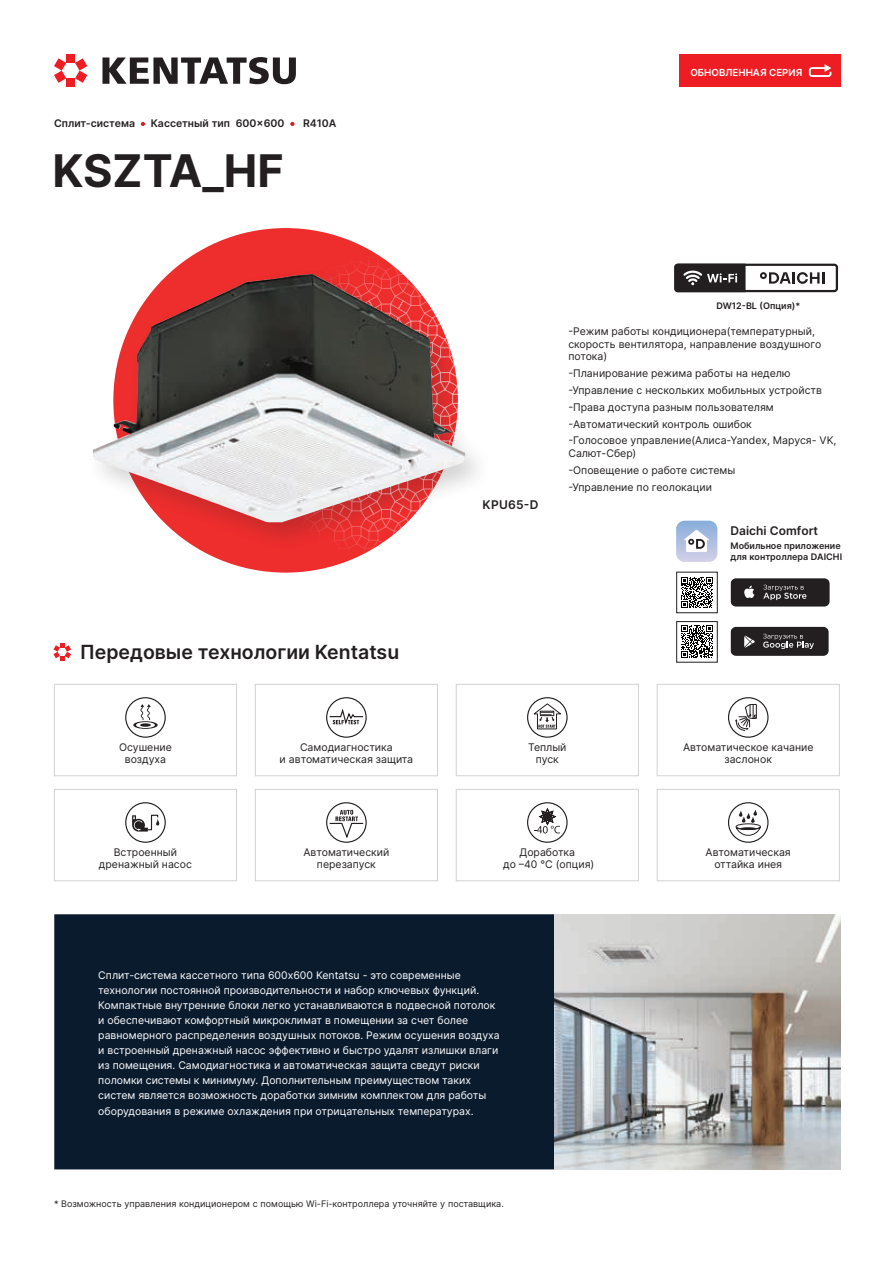
<style>
.page{position:relative;width:893px;height:1263px;background:#fff}
.page>*{position:absolute;margin:0;border:0;box-sizing:border-box;transform-origin:0 0}
.t1{font:700 45px "Inter";color:#231f20}
.t2{font:600 19.5px "Inter";color:#231f20}
.t3{font:600 12px "Inter";color:#231f20}
.t4{font:10.5px/15px "Inter";color:#fff}
.t5{font:10.5px/12.6px "Inter";color:#231f20;text-align:center}
.t6{font:600 10.5px "Inter";color:#231f20}
.t7{font:600 9.75px "Inter";color:#fff}
.t8{font:9px "Inter";color:#231f20}
.t9{font:600 9px/10.8px "Inter";color:#231f20}
</style>
<div class="page">
<svg style="left:102px;top:57px;width:194px;height:27px"></svg>
<div style="left:66px;top:54px;width:9px;height:9px;background:#ee1d23"></div>
<div style="left:66px;top:78px;width:9px;height:9px;background:#ee1d23"></div>
<svg style="left:54px;top:58px;width:12px;height:25px"></svg>
<svg style="left:75px;top:58px;width:12px;height:25px"></svg>
<svg style="left:141px;top:122px;width:4px;height:4px"></svg>
<svg style="left:290px;top:122px;width:4px;height:4px"></svg>
<div style="left:113px;top:228px;width:345px;height:345px;background:#ee2d2d;border-radius:50%"></div>
<div style="left:85px;top:266px;width:408px;height:285px;background:#231f20;opacity:.2"></div>
<img style="left:207px;top:274px;width:105px;height:26px">
<div style="left:679px;top:55px;width:162px;height:32px;background:#ee1d23"></div>
<svg style="left:808px;top:65px;width:24px;height:12px"></svg>
<div style="left:125px;top:697px;width:41px;height:41px;border:1px solid #231f20;border-radius:50%"></div>
<svg style="left:133px;top:704px;width:25px;height:25px"></svg>
<svg style="left:140px;top:723px;width:11px;height:4px"></svg>
<div style="left:54px;top:684px;width:183px;height:92px;border:1px solid #d1d2d4"></div>
<div style="left:125px;top:802px;width:41px;height:41px;border:1px solid #231f20;border-radius:50%"></div>
<svg style="left:132px;top:814px;width:28px;height:17px"></svg>
<div style="left:54px;top:789px;width:183px;height:92px;border:1px solid #d1d2d4"></div>
<div style="left:326px;top:697px;width:41px;height:41px;border:1px solid #231f20;border-radius:50%"></div>
<svg style="left:329px;top:706px;width:35px;height:20px"></svg>
<div style="left:255px;top:684px;width:183px;height:92px;border:1px solid #d1d2d4"></div>
<svg style="left:327px;top:803px;width:39px;height:39px"></svg>
<div style="left:326px;top:802px;width:41px;height:41px;border:1px solid #231f20;border-radius:50%"></div>
<svg style="left:328px;top:810px;width:36px;height:30px"></svg>
<div style="left:255px;top:789px;width:183px;height:92px;border:1px solid #d1d2d4"></div>
<svg style="left:528px;top:698px;width:39px;height:39px"></svg>
<div style="left:527px;top:697px;width:41px;height:41px;border:1px solid #231f20;border-radius:50%"></div>
<svg style="left:532px;top:703px;width:30px;height:27px"></svg>
<div style="left:456px;top:684px;width:183px;height:92px;border:1px solid #d1d2d4"></div>
<svg style="left:528px;top:803px;width:39px;height:39px"></svg>
<div style="left:527px;top:802px;width:41px;height:41px;border:1px solid #231f20;border-radius:50%"></div>
<svg style="left:534px;top:808px;width:26px;height:25px"></svg>
<div style="left:456px;top:789px;width:183px;height:92px;border:1px solid #d1d2d4"></div>
<svg style="left:728px;top:698px;width:40px;height:39px"></svg>
<div style="left:728px;top:697px;width:40px;height:41px;border:1px solid #231f20;border-radius:50%"></div>
<svg style="left:735px;top:703px;width:22px;height:28px"></svg>
<div style="left:657px;top:684px;width:183px;height:92px;border:1px solid #d1d2d4"></div>
<div style="left:728px;top:802px;width:40px;height:41px;border:1px solid #231f20;border-radius:50%"></div>
<svg style="left:735px;top:809px;width:26px;height:27px"></svg>
<div style="left:736px;top:823px;width:25px;height:7px;border:1px solid #231f20;border-radius:50%"></div>
<hr style="left:741px;top:827px;width:15px;height:3px;background:#231f20;border-radius:50%">
<div style="left:657px;top:789px;width:183px;height:92px;border:1px solid #d1d2d4"></div>
<div style="left:55px;top:915px;width:499px;height:254px;background:#0a1b2e"></div>
<div style="left:54px;top:914px;width:501px;height:255px;border:2px solid #0a1b2e"></div>
<img style="left:555px;top:914px;width:286px;height:255px">
<svg style="left:53px;top:643px;width:18px;height:18px"></svg>
<div style="left:674px;top:264px;width:164px;height:28px;border:2px solid #231f20;border-radius:3px"></div>
<svg style="left:674px;top:264px;width:72px;height:28px;background:#3c3939"></svg>
<svg style="left:760px;top:272px;width:64px;height:12px"></svg>
<svg style="left:730px;top:578px;width:100px;height:28px;background:#3b3738"></svg>
<svg style="left:730px;top:627px;width:99px;height:29px;background:#3a3738"></svg>
<div style="left:676px;top:572px;width:41px;height:41px;border:1px solid #231f20"></div>
<svg style="left:681px;top:577px;width:32px;height:31px"></svg>
<div style="left:676px;top:621px;width:41px;height:41px;border:1px solid #231f20"></div>
<svg style="left:681px;top:625px;width:32px;height:33px"></svg>
<svg style="left:676px;top:521px;width:41px;height:41px"></svg>
<p class="t6" style="left:54px;top:116px;width:83px">Сплит-система</p>
<p class="t6" style="left:151px;top:116px;width:135px">Кассетный тип 600x600</p>
<p class="t6" style="left:303px;top:116px;width:35px">R410A</p>
<h1 class="t1" style="left:52px;top:137px;width:233px">KSZTA_HF</h1>
<h2 class="t2" style="left:80px;top:637px;width:320px">Передовые технологии Kentatsu</h2>
<p class="t5" style="left:119px;top:740px;width:54px">Осушение воздуха</p>
<p class="t5" style="left:99px;top:845px;width:94px">Встроенный дренажный насос</p>
<p class="t5" style="left:280px;top:740px;width:135px">Самодиагностика<br>и автоматическая защита</p>
<p class="t5" style="left:303px;top:845px;width:87px">Автоматический перезапуск</p>
<p class="t7" style="left:690px;top:65px;width:114px">ОБНОВЛЕННАЯ СЕРИЯ</p>
<p class="t9" style="left:716px;top:300px;width:85px">DW12-BL (Опция)*</p>
<p class="t3" style="left:483px;top:496px;width:58px">KPU65-D</p>
<p class="t5" style="left:568px;top:325px;width:254px;text-align:left">-Режим работы кондиционера(температурный, скорость вентилятора, направление воздушного потока)</p>
<p class="t5" style="left:568px;top:365px;width:270px;line-height:16.8px;text-align:left">-Планирование режима работы на неделю -Управление с нескольких мобильных устройств -Права доступа разным пользователям -Автоматический контроль ошибок<br>-Голосовое управление(Алиса-Yandex, Маруся- VK,</p>
<p class="t5" style="left:568px;top:445px;width:168px;line-height:16.8px;text-align:left">Салют-Сбер)<br>-Оповещение о работе системы -Управление по геолокации</p>
<p class="t3" style="left:730px;top:522px;width:89px">Daichi Comfort</p>
<p class="t9" style="left:730px;top:540px;width:113px">Мобильное приложение для кoнтpoллepa DAICHI</p>
<p class="t5" style="left:528px;top:740px;width:40px">Теплый пуск</p>
<p class="t5" style="left:503px;top:845px;width:93px">Доработка<br>до –40 °C (опция)</p>
<p class="t5" style="left:683px;top:740px;width:132px">Автоматическое качание заслонок</p>
<p class="t5" style="left:706px;top:845px;width:87px">Автоматическая оттайка инея</p>
<p class="t4" style="left:98px;top:968px;width:403px">Сплит-система кассетного типа 600х600 Kentatsu - это современные технологии постоянной производительности и набор ключевых функций.<br>Компактные внутренние блоки легко устанавливаются в подвесной потолок и обеспечивают комфортный микроклимат в помещении за счет более равномерного распределения воздушных потоков. Режим осушения воздуха и встроенный дренажный насос эффективно и быстро удалят излишки влаги из помещения. Самодиагностика и автоматическая защита сведут риски поломки системы к минимуму. Дополнительным преимуществом таких систем является возможность доработки зимним комплектом для работы оборудования в режиме охлаждения при отрицательных температурах.</p>
<p class="t8" style="left:54px;top:1197px;width:451px">* Возможность управления кондиционером с помощью Wi-Fi-контроллера уточняйте у поставщика.</p>
</div>
